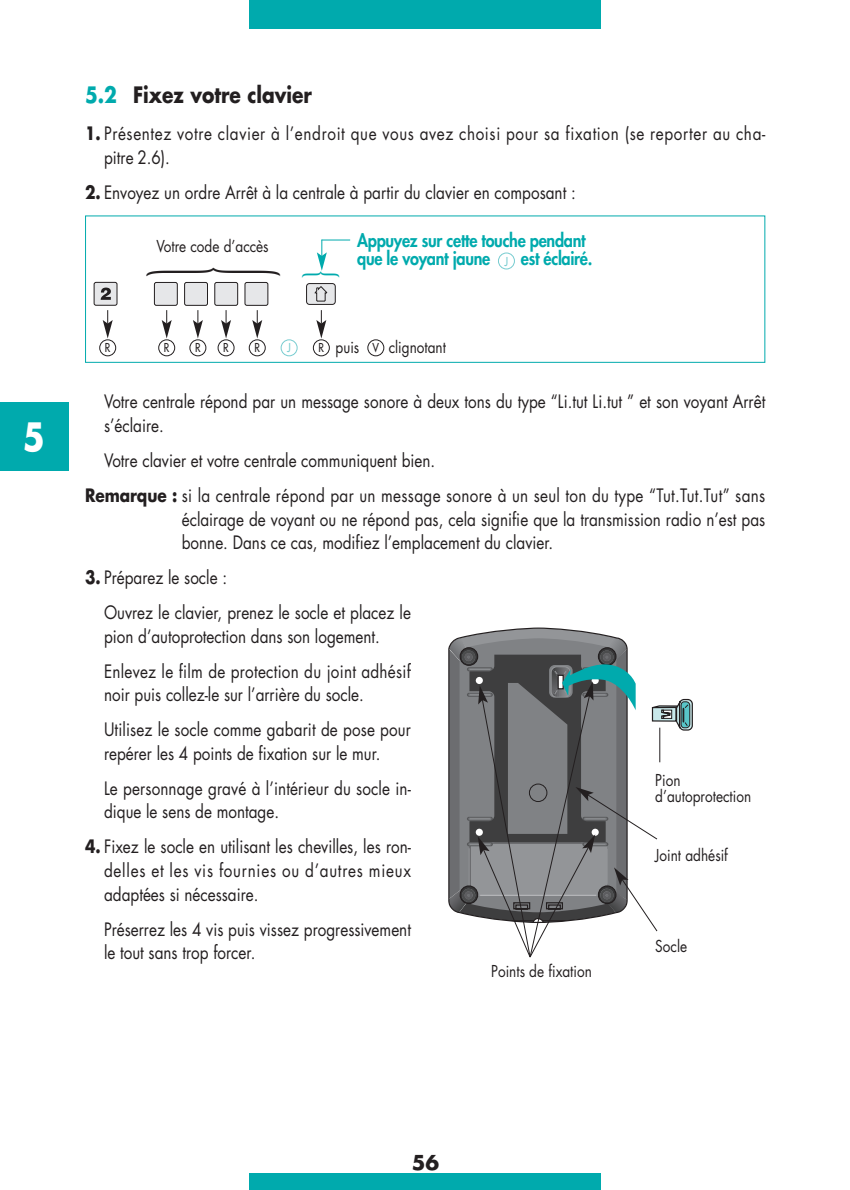
<style>
.page{position:relative;width:850px;height:1190px;background:#fff}
.page>*{position:absolute;margin:0;border:0;box-sizing:border-box;transform-origin:0 0}
.t1{font:300 144px "Helvetica";color:#231f20;scale:.25 1}
.t2{font:300 40px "Helvetica";color:#00aaad;scale:.7 1}
.t3{font:700 38px "Futura";color:#fff;scale:.85 1}
.t4{font:700 22px "Futura";color:#231f20;scale:.85 1}
.t5{font:700 20px "Futura";color:#231f20}
.t6{font:18px/23.6px "Futura";color:#231f20;scale:.85 1}
.t7{font:18px/35px "Futura";letter-spacing:.02em;color:#231f20;scale:.85 1}
.t8{font:18px/23.6px "Futura";letter-spacing:.04em;color:#231f20;scale:.85 1}
.t9{font:800 18px "Futura";letter-spacing:-.015em;color:#00aaad;scale:.9 1}
.t10{font:16px/16px "Futura";color:#231f20;scale:.85 1}
.t11{font:12px "Futura";color:#231f20;scale:.85 1}
.t12{font:12px "Futura";color:#77ccd0;scale:.85 1}
.s1{color:#00aaad}
.s2{font-weight:700}
.s3{font-size:12px}
</style>
<div class="page">
<div style="left:0;top:403px;width:68px;height:68px;background:#00aaad"></div>
<div style="left:249px;top:0;width:352px;height:28px;background:#00aaad"></div>
<div style="left:249px;top:1174px;width:352px;height:16px;background:#00aaad"></div>
<div style="left:85px;top:215px;width:680px;height:148px;border:1px solid #00aaad"></div>
<div style="left:306px;top:283px;width:30px;height:22px;background:#e6e7e9;border:1px solid #231f20;border-radius:3px"></div>
<svg style="left:315px;top:286px;width:12px;height:16px"></svg>
<div style="left:245px;top:282px;width:23px;height:24px;background:#e6e7e9;border:1px solid #231f20;border-radius:2px"></div>
<div style="left:214px;top:282px;width:24px;height:24px;background:#e6e7e9;border:1px solid #231f20;border-radius:2px"></div>
<div style="left:184px;top:282px;width:24px;height:24px;background:#e6e7e9;border:1px solid #231f20;border-radius:2px"></div>
<div style="left:154px;top:282px;width:24px;height:24px;background:#e6e7e9;border:1px solid #231f20;border-radius:2px"></div>
<div style="left:94px;top:282px;width:23px;height:24px;background:#e6e7e9;border:1px solid #231f20;border-radius:2px"></div>
<svg style="left:101px;top:288px;width:10px;height:12px"></svg>
<div style="left:249px;top:339px;width:17px;height:17px;border:2px solid #231f20;border-radius:50%"></div>
<svg style="left:252px;top:310px;width:10px;height:28px"></svg>
<div style="left:313px;top:339px;width:17px;height:17px;border:2px solid #231f20;border-radius:50%"></div>
<svg style="left:316px;top:310px;width:10px;height:28px"></svg>
<div style="left:218px;top:339px;width:17px;height:17px;border:2px solid #231f20;border-radius:50%"></div>
<svg style="left:221px;top:310px;width:10px;height:28px"></svg>
<div style="left:189px;top:339px;width:17px;height:17px;border:2px solid #231f20;border-radius:50%"></div>
<svg style="left:193px;top:310px;width:10px;height:28px"></svg>
<div style="left:158px;top:339px;width:17px;height:17px;border:2px solid #231f20;border-radius:50%"></div>
<svg style="left:162px;top:310px;width:10px;height:28px"></svg>
<div style="left:99px;top:339px;width:17px;height:17px;border:2px solid #231f20;border-radius:50%"></div>
<svg style="left:103px;top:310px;width:10px;height:28px"></svg>
<div style="left:281px;top:339px;width:17px;height:17px;border:2px solid #77ccd0;border-radius:50%"></div>
<div style="left:367px;top:339px;width:17px;height:17px;border:2px solid #231f20;border-radius:50%"></div>
<svg style="left:449px;top:628px;width:244px;height:330px"></svg>
<div style="left:498px;top:252px;width:17px;height:18px;border:2px solid #77ccd0;border-radius:50%"></div>
<svg style="left:317px;top:240px;width:33px;height:31px"></svg>
<h3 class="t3" style="left:23px;top:420px;width:28px">5</h3>
<p class="t4" style="left:85px;top:85px;width:269px"><span class="s1">5.2</span> Fixez votre clavier</p>
<p class="t8" style="left:104px;top:123px;width:779px;text-indent:-19px"><span class="s2">1.</span> Présentez votre clavier à l’endroit que vous avez choisi pour sa fixation (se reporter au cha&shy;pitre 2.6).</p>
<p class="t6" style="left:85px;top:182px;width:579px"><span class="s2">2.</span> Envoyez un ordre Arrêt à la centrale à partir du clavier en composant :</p>
<p class="t10" style="left:156px;top:239px;width:134px">Votre code d’accès</p>
<h1 class="t1" style="left:150px;top:278px;width:49px;rotate:-90deg">}</h1>
<h2 class="t2" style="left:339px;top:270px;width:15px;rotate:90deg">{</h2>
<p class="t9" style="left:357px;top:232px;width:256px">Appuyez sur cette touche pendant</p>
<p class="t9" style="left:357px;top:250px;width:150px">que le voyant jaune</p>
<p class="t9" style="left:521px;top:250px;width:81px">est éclairé.</p>
<p class="t12" style="left:505px;top:255px;width:6px">J</p>
<p class="t11" style="left:105px;top:342px;width:8px">R</p>
<p class="t11" style="left:164px;top:342px;width:8px">R</p>
<p class="t11" style="left:195px;top:342px;width:8px">R</p>
<p class="t11" style="left:223px;top:342px;width:8px">R</p>
<p class="t11" style="left:254px;top:342px;width:8px">R</p>
<p class="t12" style="left:287px;top:342px;width:6px">J</p>
<p class="t10" style="left:319px;top:341px;width:50px"><span class="s3">R</span> puis</p>
<p class="t10" style="left:389px;top:341px;width:69px">clignotant</p>
<p class="t11" style="left:373px;top:342px;width:9px">V</p>
<p class="t6" style="left:104px;top:391px;width:780px">Votre centrale répond par un message sonore à deux tons du type “Li.tut Li.tut ” et son voyant Arrêt s’éclaire.</p>
<p class="t7" style="left:85px;top:444px;width:802px;text-indent:19px">Votre clavier et votre centrale communiquent bien.<br><span class="s2">Remarque :</span> si la centrale répond par un message sonore à un seul ton du type “Tut.Tut.Tut” sans</p>
<p class="t6" style="left:182px;top:509px;width:688px">éclairage de voyant ou ne répond pas, cela signifie que la transmission radio n’est pas bonne. Dans ce cas, modifiez l’emplacement du clavier.</p>
<p class="t6" style="left:104px;top:562px;width:363px;line-height:35px;text-indent:-19px"><span class="s2">3.</span> Préparez le socle :<br>Ouvrez le clavier, prenez le socle et placez le</p>
<p class="t6" style="left:104px;top:620px;width:363px;line-height:35px">pion d’autoprotection dans son logement.<br>Enlevez le film de protection du joint adhésif</p>
<p class="t6" style="left:104px;top:679px;width:363px;line-height:35px">noir puis collez-le sur l’arrière du socle.<br>Utilisez le socle comme gabarit de pose pour</p>
<p class="t6" style="left:104px;top:737px;width:363px;line-height:35px">repérer les 4 points de fixation sur le mur.<br>Le personnage gravé à l’intérieur du socle in-</p>
<p class="t6" style="left:104px;top:802px;width:208px">dique le sens de montage.</p>
<p class="t6" style="left:104px;top:837px;width:363px;text-align:justify;text-indent:-19px"><span class="s2">4.</span> Fixez le socle en utilisant les chevilles, les ron&shy;delles et les vis fournies ou d’autres mieux adaptées si nécessaire.</p>
<p class="t6" style="left:104px;top:919px;width:363px">Préserrez les 4 vis puis vissez progressivement le tout sans trop forcer.</p>
<p class="t10" style="left:655px;top:773px;width:114px">Pion d’autoprotection</p>
<p class="t10" style="left:655px;top:848px;width:87px">Joint adhésif</p>
<p class="t10" style="left:655px;top:939px;width:39px">Socle</p>
<p class="t10" style="left:491px;top:964px;width:120px">Points de fixation</p>
<p class="t5" style="left:412px;top:1153px;width:29px">56</p>
</div>
